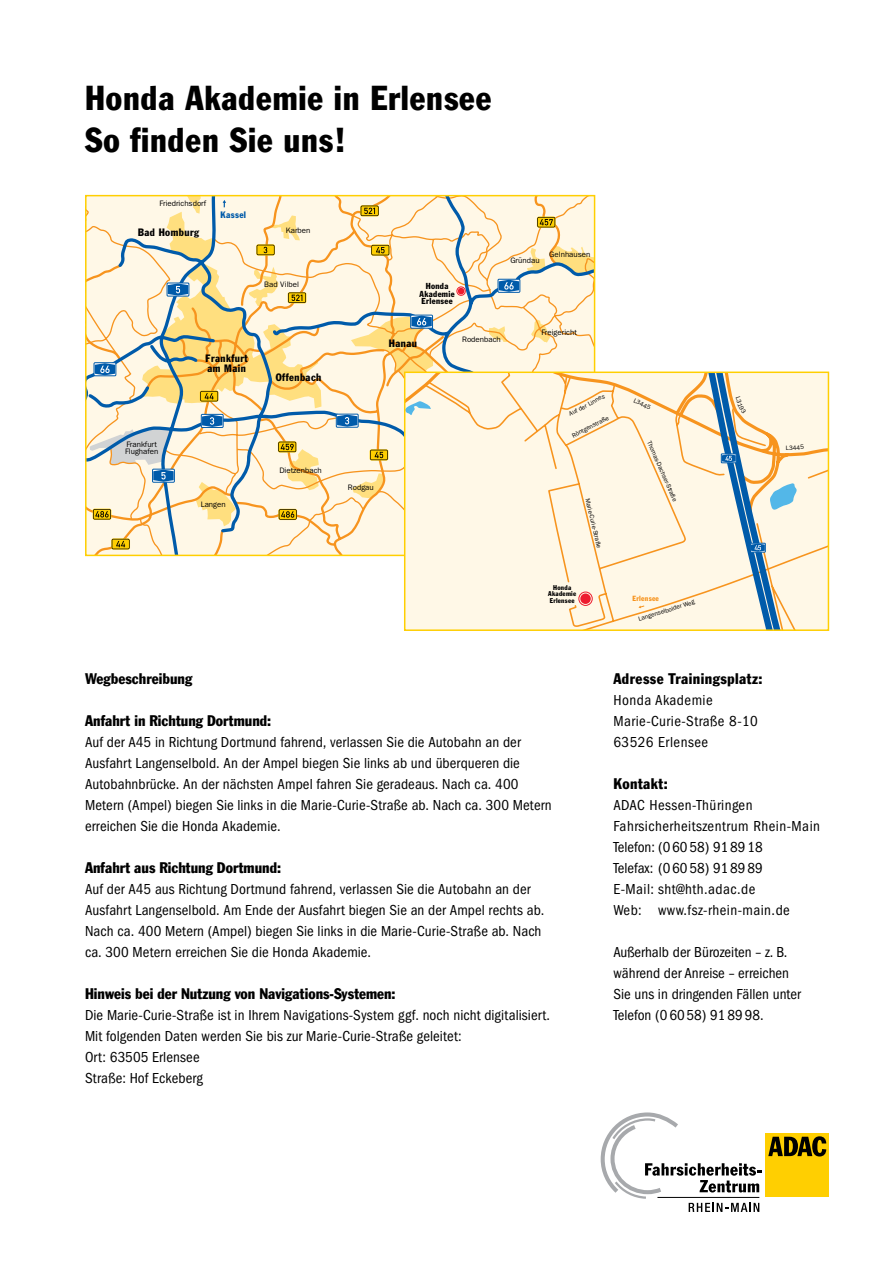
<style>
.page{position:relative;width:893px;height:1263px;background:#fff}
.page>*{position:absolute;margin:0;border:0;box-sizing:border-box;transform-origin:0 0}
.t1{font:condensed 33.75px/42px "Franklin Gothic LT";letter-spacing:.025em;color:#000}
.t2{font:condensed 15px/21px "ITC Franklin Gothic Std";letter-spacing:.005em;color:#000}
.t3{font:condensed 15px/21px "ITC Franklin Gothic Std";letter-spacing:.03em;color:#000}
.t4{font:condensed 15px "Franklin Gothic LT";letter-spacing:.005em;color:#000}
.t5{font:condensed 15px "Franklin Gothic LT";letter-spacing:.03em;color:#000}
.t6{font:condensed 10.5px/10.5px "Franklin Gothic LT";letter-spacing:.03em;color:#000}
.t7{font:condensed 9.3px "Franklin Gothic LT";letter-spacing:.03em;color:#005baa}
.t8{font:condensed 8.55px/7.9px "Franklin Gothic LT";letter-spacing:.03em;color:#000;text-align:center}
.t9{font:7.95px/7.2px "ITC Franklin Gothic Std";color:#000}
.t10{font:condensed 7.35px "Franklin Gothic LT";letter-spacing:.03em;color:#f7941e}
.t11{font:condensed 6.9px/6.3px "Franklin Gothic LT";letter-spacing:.03em;color:#000;text-align:center}
.t12{font:6.3px "ITC Franklin Gothic Std";color:#000}
</style>
<div class="page">
<svg style="left:88px;top:198px;width:504px;height:355px;background:#f5ebd5"></svg>
<div style="left:498px;top:279px;width:22px;height:13px;border:1px solid #005baa"></div>
<svg style="left:499px;top:280px;width:20px;height:12px"></svg>
<div style="left:94px;top:363px;width:22px;height:13px;border:1px solid #005baa"></div>
<svg style="left:95px;top:363px;width:20px;height:12px"></svg>
<div style="left:410px;top:315px;width:23px;height:13px;border:1px solid #005baa"></div>
<svg style="left:351px;top:316px;width:82px;height:60px;background:#eed79f"></svg>
<div style="left:201px;top:414px;width:22px;height:14px;border:1px solid #005baa"></div>
<svg style="left:202px;top:415px;width:20px;height:12px"></svg>
<div style="left:336px;top:414px;width:22px;height:13px;border:1px solid #005baa"></div>
<svg style="left:337px;top:415px;width:20px;height:12px"></svg>
<div style="left:152px;top:469px;width:23px;height:13px;border:1px solid #005baa"></div>
<svg style="left:90px;top:429px;width:84px;height:53px;background:#cad1d1"></svg>
<svg style="left:537px;top:217px;width:19px;height:11px"></svg>
<svg style="left:537px;top:217px;width:18px;height:10px"></svg>
<svg style="left:538px;top:218px;width:17px;height:9px"></svg>
<svg style="left:540px;top:219px;width:13px;height:6px"></svg>
<svg style="left:360px;top:205px;width:19px;height:11px"></svg>
<svg style="left:361px;top:206px;width:18px;height:10px"></svg>
<svg style="left:361px;top:206px;width:17px;height:9px"></svg>
<svg style="left:364px;top:208px;width:11px;height:6px"></svg>
<svg style="left:370px;top:449px;width:18px;height:11px"></svg>
<svg style="left:370px;top:450px;width:18px;height:10px"></svg>
<svg style="left:371px;top:450px;width:16px;height:9px"></svg>
<svg style="left:375px;top:452px;width:8px;height:6px"></svg>
<svg style="left:371px;top:244px;width:19px;height:12px"></svg>
<svg style="left:371px;top:245px;width:18px;height:10px"></svg>
<div style="left:372px;top:246px;width:17px;height:9px;background:#ffcf01"></div>
<svg style="left:376px;top:247px;width:9px;height:6px"></svg>
<svg style="left:111px;top:538px;width:19px;height:12px"></svg>
<div style="left:112px;top:539px;width:17px;height:10px;background:#ffcf01"></div>
<svg style="left:116px;top:541px;width:9px;height:6px"></svg>
<svg style="left:278px;top:441px;width:19px;height:11px"></svg>
<svg style="left:278px;top:442px;width:18px;height:10px"></svg>
<svg style="left:279px;top:442px;width:17px;height:9px"></svg>
<svg style="left:281px;top:444px;width:38px;height:46px;background:#f7dc9a"></svg>
<svg style="left:279px;top:509px;width:18px;height:11px"></svg>
<svg style="left:279px;top:510px;width:17px;height:9px"></svg>
<svg style="left:281px;top:511px;width:13px;height:7px"></svg>
<div style="left:93px;top:509px;width:18px;height:11px;background:#887110;border-radius:2px"></div>
<div style="left:93px;top:509px;width:18px;height:10px;background:#544400;border-radius:2px"></div>
<svg style="left:94px;top:510px;width:16px;height:9px"></svg>
<svg style="left:95px;top:511px;width:14px;height:6px"></svg>
<svg style="left:459px;top:289px;width:4px;height:4px"></svg>
<div style="left:457px;top:287px;width:8px;height:8px;border:1px solid #ed1b2f;border-radius:50%"></div>
<svg style="left:142px;top:198px;width:179px;height:210px;background:#eddfb4"></svg>
<div style="left:85px;top:195px;width:510px;height:361px;border:2px solid #ffcf01"></div>
<div style="left:765px;top:1133px;width:64px;height:64px;background:#ffcf01"></div>
<svg style="left:768px;top:1136px;width:58px;height:20px"></svg>
<svg style="left:601px;top:1112px;width:160px;height:100px"></svg>
<div style="left:424px;top:530px;width:402px;height:98px;background:#fff8e7"></div>
<svg style="left:407px;top:375px;width:419px;height:155px;background:#fef3dd"></svg>
<svg style="left:638px;top:605px;width:7px;height:3px"></svg>
<div style="left:580px;top:593px;width:11px;height:11px;background:#ed1b2f;border-radius:50%"></div>
<div style="left:579px;top:592px;width:13px;height:14px;border:1px solid #ed1b2f;border-radius:50%"></div>
<div style="left:404px;top:372px;width:425px;height:259px;border:2px solid #ffcf01"></div>
<svg style="left:638px;top:616px;width:4px;height:5px"></svg>
<svg style="left:568px;top:395px;width:37px;height:21px"></svg>
<svg style="left:688px;top:372px;width:116px;height:258px;background:#dfdfd2"></svg>
<h1 class="t1" style="left:85px;top:77px;width:408px">Honda Akademie in Erlensee<br>So finden Sie uns!</h1>
<p class="t9" style="left:160px;top:199px;width:48px">Friedrichsdorf</p>
<p class="t6" style="left:138px;top:226px;width:62px">Bad Homburg</p>
<p class="t7" style="left:221px;top:209px;width:27px">Kassel</p>
<p class="t9" style="left:286px;top:227px;width:26px">Karben</p>
<p class="t9" style="left:264px;top:280px;width:36px">Bad Vilbel</p>
<p class="t9" style="left:125px;top:441px;width:35px">Frankfurt<br>Flughafen</p>
<p class="t6" style="left:206px;top:353px;width:44px">Frankfurt am Main</p>
<p class="t6" style="left:276px;top:371px;width:47px">Offenbach</p>
<p class="t9" style="left:201px;top:501px;width:27px">Langen</p>
<p class="t9" style="left:279px;top:467px;width:44px">Dietzenbach</p>
<p class="t8" style="left:419px;top:282px;width:37px">Honda<br>Akademie<br>Erlensee</p>
<p class="t6" style="left:389px;top:338px;width:30px">Hanau</p>
<p class="t9" style="left:462px;top:336px;width:40px">Rodenbach</p>
<p class="t9" style="left:510px;top:257px;width:31px">Gründau</p>
<p class="t9" style="left:549px;top:251px;width:43px">Gelnhausen</p>
<p class="t9" style="left:541px;top:328px;width:37px">Freigericht</p>
<p class="t9" style="left:348px;top:483px;width:27px">Rodgau</p>
<p class="t12" style="left:571px;top:432px;width:42px;rotate:-27deg">Röntgenstraße</p>
<p class="t12" style="left:591px;top:498px;width:52px;rotate:76deg">Marie-Curie-Straße</p>
<p class="t11" style="left:548px;top:584px;width:30px">Honda<br>Akademie<br>Erlensee</p>
<p class="t12" style="left:635px;top:397px;width:20px;rotate:26deg">L3445</p>
<p class="t12" style="left:652px;top:439px;width:49px;rotate:66deg">Thomas-Dachser-</p>
<p class="t12" style="left:671px;top:483px;width:20px;rotate:67deg">Straße</p>
<p class="t10" style="left:632px;top:594px;width:28px">Erlensee</p>
<p class="t12" style="left:660px;top:609px;width:31px;rotate:-18deg">elbolder W</p>
<p class="t12" style="left:641px;top:615px;width:22px;rotate:-17deg">angens</p>
<p class="t4" style="left:85px;top:670px;width:109px">Wegbeschreibung</p>
<p class="t4" style="left:85px;top:712px;width:188px">Anfahrt in Richtung Dortmund:</p>
<p class="t2" style="left:85px;top:732px;width:468px">Auf der A45 in Richtung Dortmund fahrend, verlassen Sie die Autobahn an der Ausfahrt Langenselbold. An der Ampel biegen Sie links ab und überqueren die Autobahnbrücke. An der nächsten Ampel fahren Sie geradeaus. Nach ca. 400<br>Metern (Ampel) biegen Sie links in die Marie-Curie-Straße ab. Nach ca. 300 Metern erreichen Sie die Honda Akademie.</p>
<p class="t4" style="left:85px;top:859px;width:198px">Anfahrt aus Richtung Dortmund:</p>
<p class="t2" style="left:85px;top:879px;width:461px">Auf der A45 aus Richtung Dortmund fahrend, verlassen Sie die Autobahn an der Ausfahrt Langenselbold. Am Ende der Ausfahrt biegen Sie an der Ampel rechts ab.<br>Nach ca. 400 Metern (Ampel) biegen Sie links in die Marie-Curie-Straße ab. Nach ca. 300 Metern erreichen Sie die Honda Akademie.</p>
<p class="t4" style="left:85px;top:985px;width:312px">Hinweis bei der Nutzung von Navigations-Systemen:</p>
<p class="t2" style="left:85px;top:1005px;width:467px">Die Marie-Curie-Straße ist in Ihrem Navigations-System ggf. noch nicht digitalisiert.<br>Mit folgenden Daten werden Sie bis zur Marie-Curie-Straße geleitet:<br>Ort: 63505 Erlensee<br>Straße: Hof Eckeberg</p>
<p class="t5" style="left:613px;top:670px;width:151px">Adresse Trainingsplatz:</p>
<p class="t3" style="left:613px;top:690px;width:146px">Honda Akademie<br>Marie-Curie-Straße 8-10<br>63526 Erlensee</p>
<p class="t5" style="left:613px;top:775px;width:56px">Kontakt:</p>
<p class="t3" style="left:613px;top:795px;width:208px">ADAC Hessen-Thüringen<br>Fahrsicherheitszentrum Rhein-Main<br>Telefon: (06058) 918918<br>Telefax: (06058) 918989<br>E-Mail: sht@hth.adac.de<br>Web: www.fsz-rhein-main.de</p>
<p class="t2" style="left:613px;top:942px;width:189px">Außerhalb der Bürozeiten – z. B. während der Anreise – erreichen<br>Sie uns in dringenden Fällen unter<br>Telefon (06058) 918998.</p>
</div>
